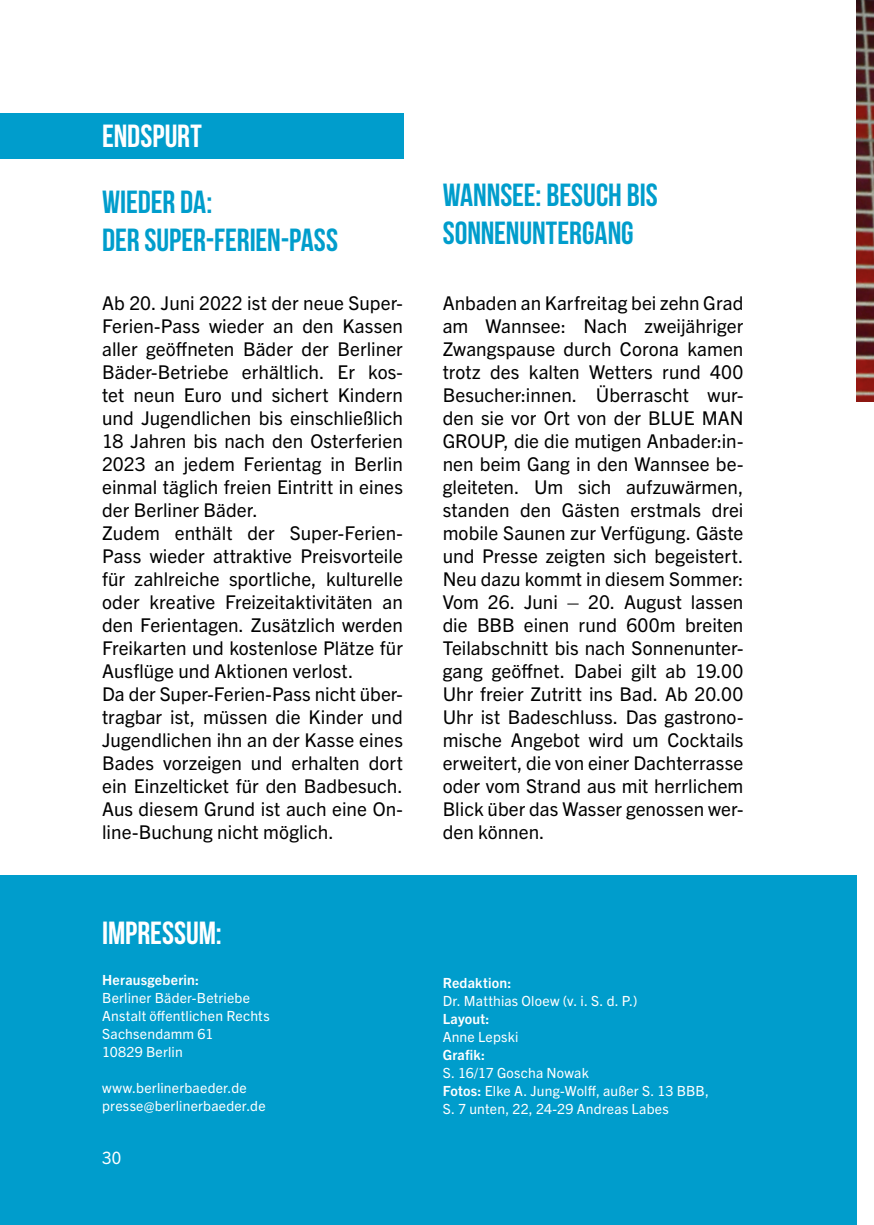
<style>
.page{position:relative;width:874px;height:1225px;background:#fff}
.page>*{position:absolute;margin:0;border:0;box-sizing:border-box;transform-origin:0 0}
.t1{font:32px/38.4px "Bebas Neue";letter-spacing:-.005em;color:#009dcc}
.t2{font:32px "Bebas Neue";color:#fff}
.t3{font:19px/23px "Trade Gothic Next LT Pro";letter-spacing:.005em;color:#000}
.t4{font:17px "Trade Gothic Next LT Pro";color:#fff}
.t5{font:14px/18px "Trade Gothic Next LT Pro";letter-spacing:.015em;color:#fff}
.t6{font:700 14px "Trade Gothic Next LT Pro";letter-spacing:.015em;color:#fff}
.s1{font-weight:700}
</style>
<div class="page">
<div style="left:0;top:113px;width:403px;height:45px;background:#009dcc"></div>
<img style="left:856px;top:0;width:17px;height:402px">
<div style="left:0;top:875px;width:856px;height:350px;background:#009dcc"></div>
<h1 class="t2" style="left:102px;top:118px;width:101px">ENDSPURT</h1>
<h1 class="t1" style="left:102px;top:182px;width:237px">WIEDER DA:<br>DER SUPER-FERIEN-PASS</h1>
<h1 class="t1" style="left:442px;top:175px;width:216px">WANNSEE: BESUCH BIS<br>SONNENUNTERGANG</h1>
<p class="t3" style="left:102px;top:290px;width:302px">Ab 20. Juni 2022 ist der neue Super-Ferien-Pass wieder an den Kassen aller geöffneten Bäder der Berliner Bäder-Betriebe erhältlich. Er kos&shy;tet neun Euro und sichert Kindern und Jugendlichen bis einschließlich 18 Jahren bis nach den Osterferien 2023 an jedem Ferientag in Berlin einmal täglich freien Eintritt in eines der Berliner Bäder.<br>Zudem enthält der Super-Ferien-Pass wieder attraktive Preisvorteile für zahlreiche sportliche, kulturelle oder kreative Freizeitaktivitäten an den Ferientagen. Zusätzlich werden Freikarten und kostenlose Plätze für Ausflüge und Aktionen verlost.<br>Da der Super-Ferien-Pass nicht über&shy;tragbar ist, müssen die Kinder und Jugendlichen ihn an der Kasse eines Bades vorzeigen und erhalten dort ein Einzelticket für den Badbesuch.<br>Aus diesem Grund ist auch eine On&shy;line-Buchung nicht möglich.</p>
<h1 class="t2" style="left:102px;top:915px;width:121px">IMPRESSUM:</h1>
<p class="t6" style="left:102px;top:969px;width:98px">Herausgeberin:</p>
<p class="t5" style="left:102px;top:987px;width:169px">Berliner Bäder-Betriebe<br>Anstalt öffentlichen Rechts<br>Sachsendamm 61<br>10829 Berlin</p>
<p class="t5" style="left:102px;top:1077px;width:165px">www.berlinerbaeder.de presse@berlinerbaeder.de</p>
<p class="t4" style="left:102px;top:1146px;width:21px">30</p>
<p class="t3" style="left:442px;top:290px;width:302px;text-align:justify">Anbaden an Karfreitag bei zehn Grad am Wannsee: Nach zweijähriger Zwangspause durch Corona kamen trotz des kalten Wetters rund 400<br>Besucher:innen. Überrascht wur&shy;den sie vor Ort von der BLUE MAN GROUP, die die mutigen Anbader:in&shy;nen beim Gang in den Wannsee be&shy;gleiteten. Um sich aufzuwärmen, standen den Gästen erstmals drei mobile Saunen zur Verfügung. Gäste und Presse zeigten sich begeistert.<br>Neu dazu kommt in diesem Sommer:<br>Vom 26. Juni – 20. August lassen die BBB einen rund 600m breiten Teilabschnitt bis nach Sonnenunter&shy;gang geöffnet. Dabei gilt ab 19.00<br>Uhr freier Zutritt ins Bad. Ab 20.00<br>Uhr ist Badeschluss. Das gastrono&shy;mische Angebot wird um Cocktails erweitert, die von einer Dachterrasse oder vom Strand aus mit herrlichem Blick über das Wasser genossen wer&shy;den können.</p>
<p class="t6" style="left:442px;top:973px;width:70px">Redaktion:</p>
<p class="t5" style="left:442px;top:991px;width:196px">Dr. Matthias Oloew (v. i. S. d. P.)</p>
<p class="t6" style="left:442px;top:1009px;width:48px">Layout:</p>
<p class="t5" style="left:442px;top:1027px;width:77px">Anne Lepski</p>
<p class="t6" style="left:442px;top:1045px;width:44px">Grafik:</p>
<p class="t5" style="left:442px;top:1063px;width:268px">S. 16/17 Goscha Nowak<br><span class="s1">Fotos:</span> Elke A. Jung-Wolff, außer S. 13 BBB,<br>S. 7 unten, 22, 24-29 Andreas Labes</p>
</div>
